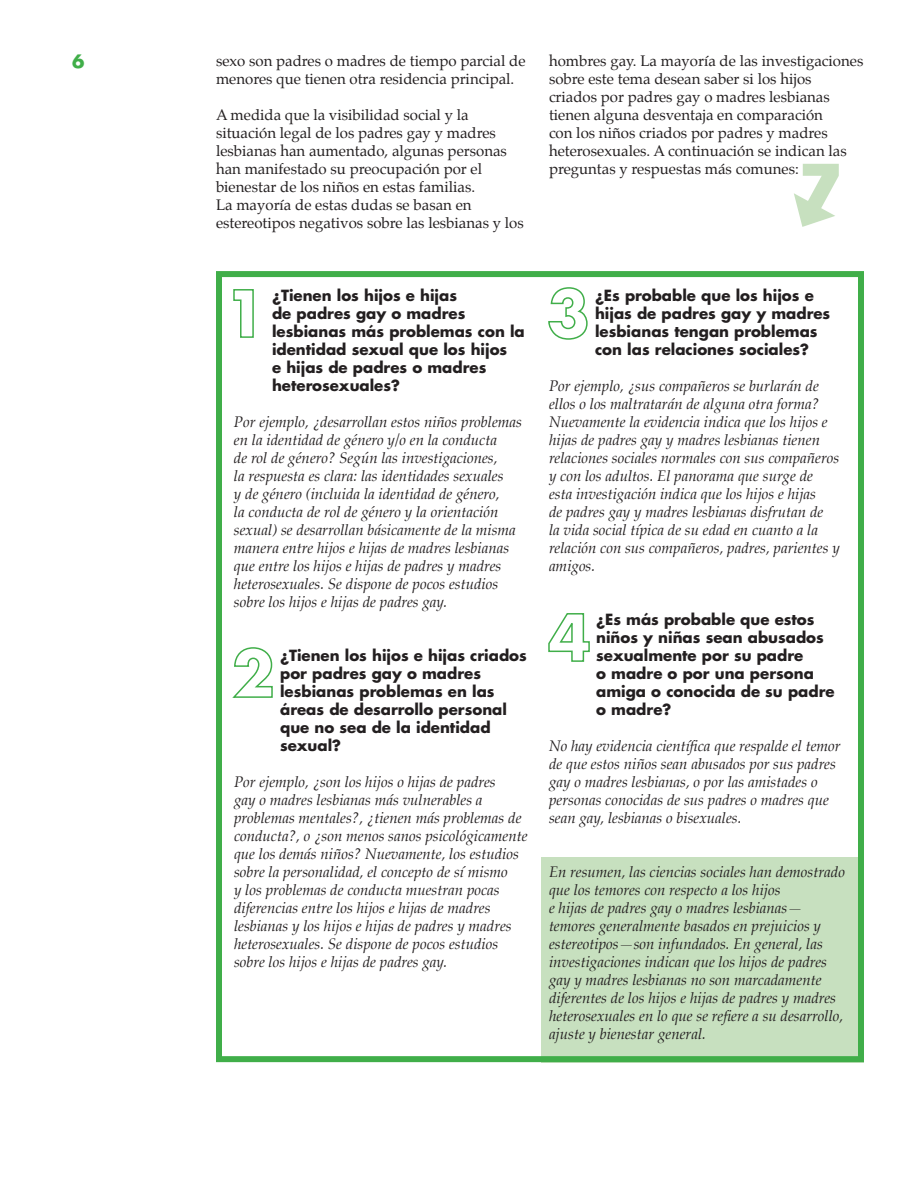
<style>
.page{position:relative;width:918px;height:1188px;background:#fff}
.page>*{position:absolute;margin:0;border:0;box-sizing:border-box;transform-origin:0 0}
.t1{font:700 18px "Futura";color:#40ae49}
.t2{font:italic 15px/18px "Palatino";color:#231f20}
.t3{font:15px/18px "Palatino";color:#231f20}
.t4{font:700 15px/18px "Futura";color:#231f20}
</style>
<div class="page">
<div style="left:542px;top:857px;width:322px;height:205px;background:#c7e0bf"></div>
<svg style="left:233px;top:289px;width:21px;height:49px"></svg>
<svg style="left:232px;top:647px;width:41px;height:51px"></svg>
<svg style="left:548px;top:287px;width:40px;height:53px"></svg>
<svg style="left:548px;top:613px;width:42px;height:49px"></svg>
<div style="left:216px;top:271px;width:648px;height:791px;border:6px solid #40ae49"></div>
<svg style="left:794px;top:163px;width:45px;height:64px"></svg>
<p class="t1" style="left:72px;top:49px;width:14px">6</p>
<p class="t3" style="left:216px;top:52px;width:311px">sexo son padres o madres de tiempo parcial de menores que tienen otra residencia principal.</p>
<p class="t3" style="left:216px;top:106px;width:309px">A medida que la visibilidad social y la situación legal de los padres gay y madres lesbianas han aumentado, algunas personas han manifestado su preocupación por el bienestar de los niños en estas familias.<br>La mayoría de estas dudas se basan en estereotipos negativos sobre las lesbianas y los</p>
<p class="t3" style="left:549px;top:52px;width:316px">hombres gay. La mayoría de las investigaciones sobre este tema desean saber si los hijos criados por padres gay o madres lesbianas tienen alguna desventaja en comparación<br>con los niños criados por padres y madres heterosexuales. A continuación se indican las preguntas y respuestas más comunes:</p>
<p class="t4" style="left:272px;top:286px;width:254px">¿Tienen los hijos e hijas<br>de padres gay o madres lesbianas más problemas con la identidad sexual que los hijos<br>e hijas de padres o madres heterosexuales?</p>
<p class="t2" style="left:234px;top:413px;width:290px">Por ejemplo, ¿desarrollan estos niños problemas en la identidad de género y/o en la conducta<br>de rol de género? Según las investigaciones,<br>la respuesta es clara: las identidades sexuales<br>y de género (incluida la identidad de género,<br>la conducta de rol de género y la orientación sexual) se desarrollan básicamente de la misma manera entre hijos e hijas de madres lesbianas que entre los hijos e hijas de padres y madres heterosexuales. Se dispone de pocos estudios sobre los hijos e hijas de padres gay.</p>
<p class="t4" style="left:280px;top:646px;width:248px">¿Tienen los hijos e hijas criados por padres gay o madres lesbianas problemas en las áreas de desarrollo personal que no sea de la identidad sexual?</p>
<p class="t2" style="left:234px;top:773px;width:295px">Por ejemplo, ¿son los hijos o hijas de padres<br>gay o madres lesbianas más vulnerables a problemas mentales?, ¿tienen más problemas de conducta?, o ¿son menos sanos psicológicamente que los demás niños? Nuevamente, los estudios sobre la personalidad, el concepto de sí mismo<br>y los problemas de conducta muestran pocas diferencias entre los hijos e hijas de madres lesbianas y los hijos e hijas de padres y madres heterosexuales. Se dispone de pocos estudios sobre los hijos e hijas de padres gay.</p>
<p class="t4" style="left:595px;top:286px;width:237px">¿Es probable que los hijos e hijas de padres gay y madres lesbianas tengan problemas con las relaciones sociales?</p>
<p class="t2" style="left:549px;top:377px;width:292px">Por ejemplo, ¿sus compañeros se burlarán de ellos o los maltratarán de alguna otra forma?<br>Nuevamente la evidencia indica que los hijos e hijas de padres gay y madres lesbianas tienen relaciones sociales normales con sus compañeros y con los adultos. El panorama que surge de esta investigación indica que los hijos e hijas<br>de padres gay y madres lesbianas disfrutan de<br>la vida social típica de su edad en cuanto a la relación con sus compañeros, padres, parientes y amigos.</p>
<p class="t4" style="left:596px;top:610px;width:240px">¿Es más probable que estos niños y niñas sean abusados sexualmente por su padre<br>o madre o por una persona amiga o conocida de su padre o madre?</p>
<p class="t2" style="left:549px;top:737px;width:293px">No hay evidencia científica que respalde el temor de que estos niños sean abusados por sus padres gay o madres lesbianas, o por las amistades o personas conocidas de sus padres o madres que sean gay, lesbianas o bisexuales.</p>
<p class="t2" style="left:549px;top:863px;width:297px">En resumen, las ciencias sociales han demostrado que los temores con respecto a los hijos<br>e hijas de padres gay o madres lesbianas— temores generalmente basados en prejuicios y estereotipos—son infundados. En general, las investigaciones indican que los hijos de padres gay y madres lesbianas no son marcadamente diferentes de los hijos e hijas de padres y madres heterosexuales en lo que se refiere a su desarrollo, ajuste y bienestar general.</p>
</div>
